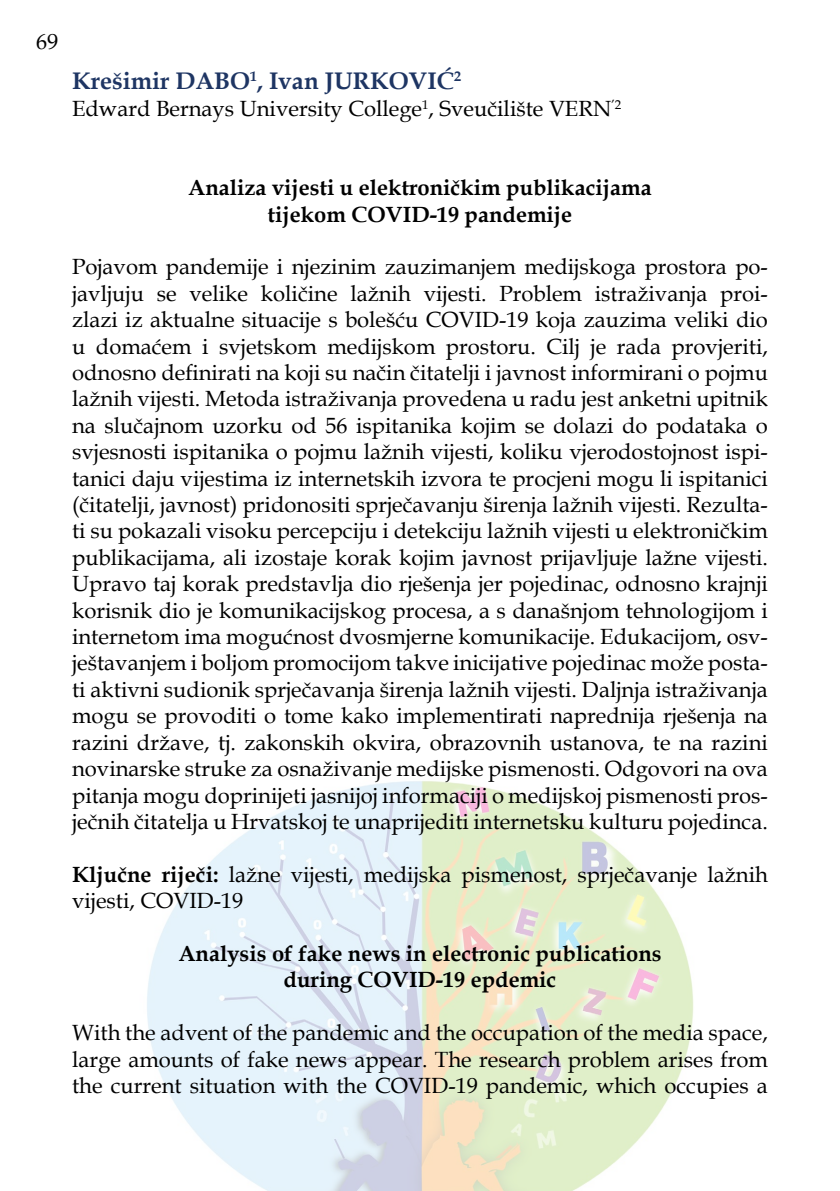
<style>
.page{position:relative;width:840px;height:1191px;background:#fff}
.page>*{position:absolute;margin:0;border:0;box-sizing:border-box;transform-origin:0 0}
.t1{font:700 24px "Book Antiqua";color:#1e3563}
.t2{font:22px/26.4px "Book Antiqua";color:#000;text-align:justify}
.t3{font:700 22px/26.4px "Book Antiqua";color:#000;text-align:center}
.s1{font-weight:700}
</style>
<div class="page">
<img style="left:147px;top:781px;width:547px;height:410px">
<p class="t2" style="left:36px;top:28px;width:23px">69</p>
<p class="t1" style="left:72px;top:65px;width:390px">Krešimir DABO<sup>1</sup>, Ivan JURKOVIĆ<sup>2</sup></p>
<p class="t2" style="left:72px;top:95px;width:550px">Edward Bernays University College<sup>1</sup>, Sveučilište VERN<sup>’2</sup></p>
<p class="t3" style="left:188px;top:174px;width:465px">Analiza vijesti u elektroničkim publikacijama tijekom COVID-19 pandemije</p>
<p class="t2" style="left:72px;top:253px;width:697px">Pojavom pandemije i njezinim zauzimanjem medijskoga prostora po&shy;javljuju se velike količine lažnih vijesti. Problem istraživanja proi&shy;zlazi iz aktualne situacije s bolešću COVID-19 koja zauzima veliki dio u domaćem i svjetskom medijskom prostoru. Cilj je rada provjeriti, odnosno definirati na koji su način čitatelji i javnost informirani o pojmu lažnih vijesti. Metoda istraživanja provedena u radu jest anketni upitnik na slučajnom uzorku od 56 ispitanika kojim se dolazi do podataka o svjesnosti ispitanika o pojmu lažnih vijesti, koliku vjerodostojnost ispi&shy;tanici daju vijestima iz internetskih izvora te procjeni mogu li ispitanici (čitatelji, javnost) pridonositi sprječavanju širenja lažnih vijesti. Rezulta&shy;ti su pokazali visoku percepciju i detekciju lažnih vijesti u elektroničkim publikacijama, ali izostaje korak kojim javnost prijavljuje lažne vijesti.<br>Upravo taj korak predstavlja dio rješenja jer pojedinac, odnosno krajnji korisnik dio je komunikacijskog procesa, a s današnjom tehnologijom i internetom ima mogućnost dvosmjerne komunikacije. Edukacijom, osv&shy;ještavanjem i boljom promocijom takve inicijative pojedinac može posta&shy;ti aktivni sudionik sprječavanja širenja lažnih vijesti. Daljnja istraživanja mogu se provoditi o tome kako implementirati naprednija rješenja na razini države, tj. zakonskih okvira, obrazovnih ustanova, te na razini novinarske struke za osnaživanje medijske pismenosti. Odgovori na ova pitanja mogu doprinijeti jasnijoj informaciji o medijskoj pismenosti pros&shy;ječnih čitatelja u Hrvatskoj te unaprijediti internetsku kulturu pojedinca.</p>
<p class="t2" style="left:72px;top:860px;width:697px"><span class="s1">Ključne riječi:</span> lažne vijesti, medijska pismenost, sprječavanje lažnih vijesti, COVID-19</p>
<p class="t3" style="left:178px;top:940px;width:484px">Analysis of fake news in electronic publications during COVID-19 epdemic</p>
<p class="t2" style="left:72px;top:1019px;width:697px">With the advent of the pandemic and the occupation of the media space, large amounts of fake news appear. The research problem arises from the current situation with the COVID-19 pandemic, which occupies a</p>
</div>
